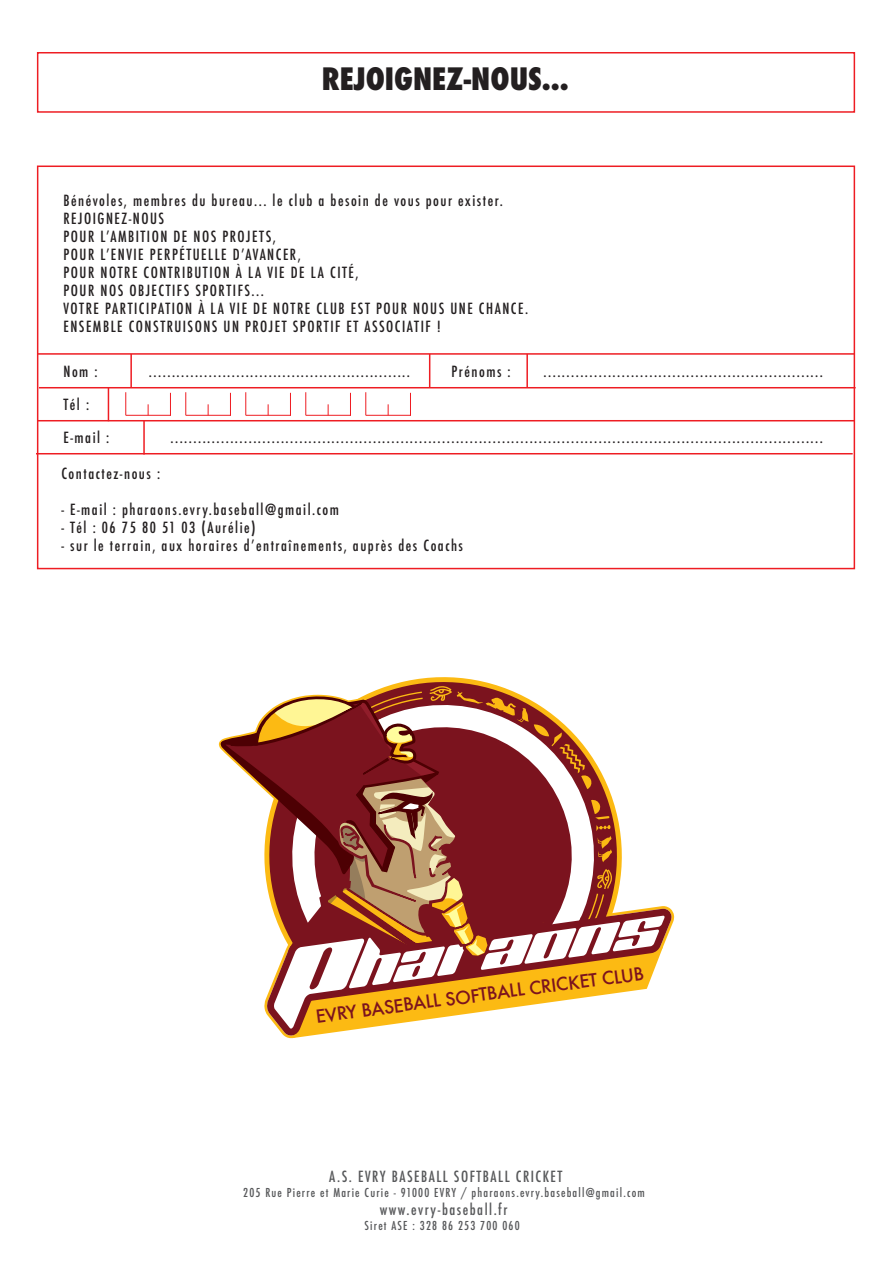
<style>
.page{position:relative;width:893px;height:1263px;background:#fff}
.page>*{position:absolute;margin:0;border:0;box-sizing:border-box;transform-origin:0 0}
.t1{font:800 condensed 30px "Futura";color:#231f20}
.t2{font:500 17.55px "Futura";color:#7b131e}
.t3{font:500 condensed 15px/18px "Futura";letter-spacing:.1em;color:#231f20}
.t4{font:500 condensed 15px "Futura";letter-spacing:.1em;color:#57585a}
.t5{font:500 condensed 12px "Futura";letter-spacing:.1em;color:#57585a}
</style>
<div class="page">
<div style="left:37px;top:52px;width:818px;height:61px;border:2px solid #ee1d23"></div>
<div style="left:37px;top:166px;width:818px;height:403px;border:2px solid #ee1d23"></div>
<svg style="left:388px;top:677px;width:111px;height:9px"></svg>
<svg style="left:218px;top:686px;width:447px;height:352px"></svg>
<svg style="left:125px;top:392px;width:1px;height:23px"></svg>
<hr style="left:126px;top:415px;width:44px;height:1px;background:#ee1d23">
<svg style="left:170px;top:393px;width:1px;height:23px"></svg>
<svg style="left:185px;top:392px;width:1px;height:23px"></svg>
<hr style="left:186px;top:415px;width:44px;height:1px;background:#ee1d23">
<svg style="left:230px;top:393px;width:1px;height:23px"></svg>
<svg style="left:245px;top:392px;width:1px;height:23px"></svg>
<hr style="left:246px;top:415px;width:44px;height:1px;background:#ee1d23">
<svg style="left:290px;top:393px;width:1px;height:23px"></svg>
<svg style="left:305px;top:392px;width:1px;height:23px"></svg>
<hr style="left:306px;top:415px;width:44px;height:1px;background:#ee1d23">
<svg style="left:350px;top:393px;width:1px;height:23px"></svg>
<svg style="left:365px;top:392px;width:1px;height:23px"></svg>
<hr style="left:366px;top:415px;width:44px;height:1px;background:#ee1d23">
<svg style="left:410px;top:393px;width:1px;height:23px"></svg>
<hr style="left:38px;top:353px;width:816px;height:2px;background:#ee1d23">
<hr style="left:39px;top:387px;width:817px;height:1px;background:#ee1d23">
<hr style="left:130px;top:354px;width:2px;height:34px;background:#ee1d23">
<hr style="left:429px;top:354px;width:1px;height:34px;background:#ee1d23">
<hr style="left:526px;top:354px;width:2px;height:34px;background:#ee1d23">
<hr style="left:38px;top:420px;width:816px;height:1px;background:#ee1d23">
<hr style="left:36px;top:453px;width:817px;height:1px;background:#ee1d23">
<hr style="left:108px;top:387px;width:1px;height:34px;background:#ee1d23">
<hr style="left:143px;top:421px;width:2px;height:33px;background:#ee1d23">
<h1 class="t1" style="left:322px;top:58px;width:249px">REJOIGNEZ-NOUS...</h1>
<p class="t3" style="left:63px;top:191px;width:466px">Bénévoles, membres du bureau... le club a besoin de vous pour exister.<br>REJOIGNEZ-NOUS<br>POUR LʼAMBITION DE NOS PROJETS,<br>POUR LʼENVIE PERPÉTUELLE DʼAVANCER,<br>POUR NOTRE CONTRIBUTION À LA VIE DE LA CITÉ,<br>POUR NOS OBJECTIFS SPORTIFS...<br>VOTRE PARTICIPATION À LA VIE DE NOTRE CLUB EST POUR NOUS UNE CHANCE.<br>ENSEMBLE CONSTRUISONS UN PROJET SPORTIF ET ASSOCIATIF !</p>
<p class="t3" style="left:63px;top:362px;width:36px">Nom :</p>
<p class="t3" style="left:451px;top:362px;width:61px">Prénoms :</p>
<p class="t3" style="left:63px;top:388px;width:47px;line-height:33px">Tél :<br>E-mail :</p>
<p class="t3" style="left:170px;top:428px;width:654px">..............................................................................................................................................</p>
<p class="t3" style="left:149px;top:362px;width:262px">.........................................................</p>
<p class="t3" style="left:543px;top:362px;width:281px">.............................................................</p>
<p class="t3" style="left:61px;top:464px;width:100px">Contactez-nous :</p>
<p class="t3" style="left:61px;top:500px;width:279px">- E-mail : pharaons.evry.baseball@gmail.com</p>
<p class="t3" style="left:61px;top:518px;width:196px">- Tél : 06 75 80 51 03 (Aurélie)</p>
<p class="t3" style="left:61px;top:536px;width:403px">- sur le terrain, aux horaires dʼentraînements, auprès des Coachs</p>
<p class="t2" style="left:314px;top:1003px;width:332px;rotate:-7deg">EVRY BASEBALL SOFTBALL CRICKET CLUB</p>
<p class="t4" style="left:329px;top:1166px;width:235px">A.S. EVRY BASEBALL SOFTBALL CRICKET</p>
<p class="t5" style="left:243px;top:1184px;width:403px">205 Rue Pierre et Marie Curie - 91000 EVRY / pharaons.evry.baseball@gmail.com</p>
<p class="t4" style="left:380px;top:1199px;width:129px">www.evry-baseball.fr</p>
<p class="t5" style="left:365px;top:1217px;width:157px">Siret ASE : 328 86 253 700 060</p>
</div>
